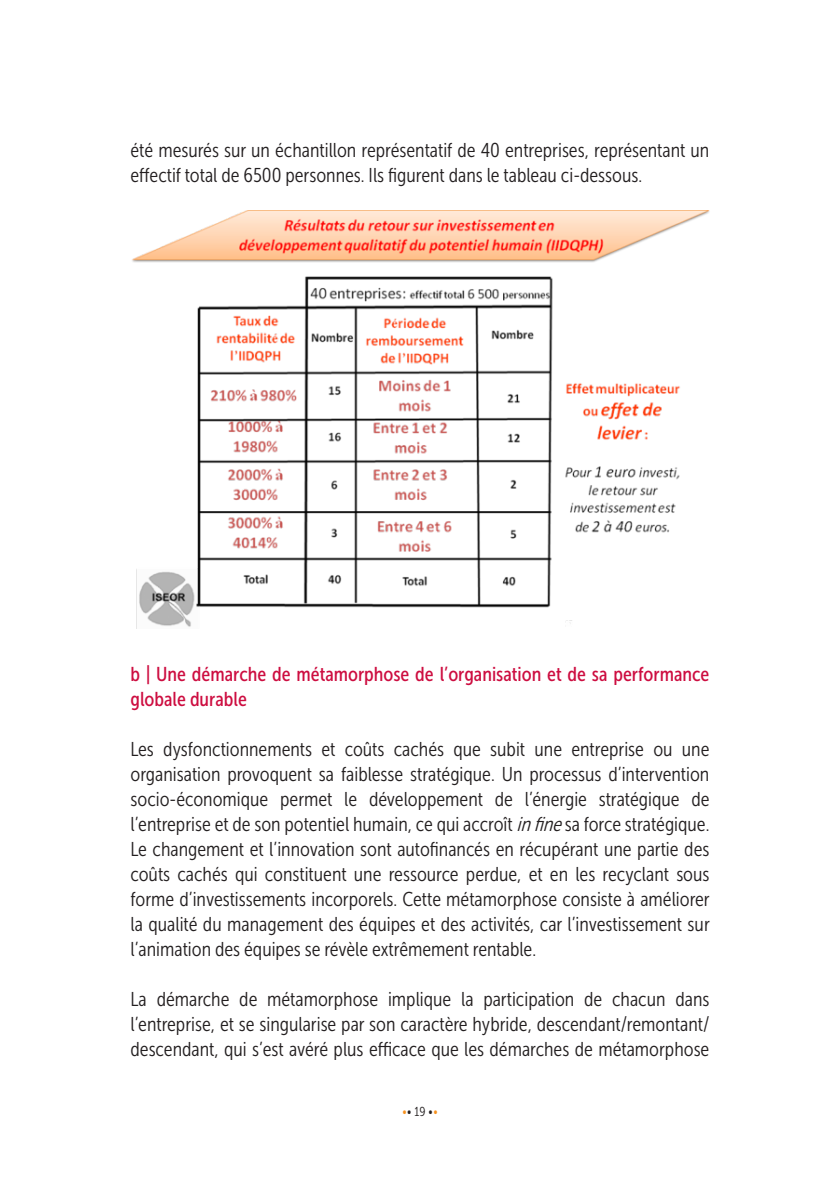
<style>
.page{position:relative;width:840px;height:1191px;background:#fff}
.page>*{position:absolute;margin:0;border:0;box-sizing:border-box;transform-origin:0 0}
.texte_courant{font:20px/25px "Museo Sans Cond 300";color:#231f20;text-align:justify}
.texte_courant-2{font:20px/25px "Museo Sans Cond 500";color:#cd0d40}
.t1{font:13px "Museo Sans Cond 300";color:#231f20}
.s1{font-style:italic}
.s2{color:#f6911e}
</style>
<div class="page">
<img style="left:132px;top:211px;width:578px;height:417px">
<p class="texte_courant" style="left:130px;top:138px;width:580px">été mesurés sur un échantillon représentatif de 40 entreprises, représentant un effectif total de 6500 personnes. Ils figurent dans le tableau ci-dessous.</p>
<p class="texte_courant-2" style="left:130px;top:661px;width:580px">b | Une démarche de métamorphose de l’organisation et de sa performance globale durable</p>
<p class="texte_courant" style="left:130px;top:737px;width:580px">Les dysfonctionnements et coûts cachés que subit une entreprise ou une organisation provoquent sa faiblesse stratégique. Un processus d’intervention socio-économique permet le développement de l’énergie stratégique de l’entreprise et de son potentiel humain, ce qui accroît <span class="s1">infine</span>sa force stratégique.<br>Le changement et l’innovation sont autofinancés en récupérant une partie des coûts cachés qui constituent une ressource perdue, et en les recyclant sous forme d’investissements incorporels. Cette métamorphose consiste à améliorer la qualité du management des équipes et des activités, car l’investissement sur l’animation des équipes se révèle extrêmement rentable.</p>
<p class="texte_courant" style="left:130px;top:987px;width:580px">La démarche de métamorphose implique la participation de chacun dans l’entreprise, et se singularise par son caractère hybride, descendant/remontant/ descendant, qui s’est avéré plus efficace que les démarches de métamorphose</p>
<p class="t1" style="left:402px;top:1104px;width:37px"><span class="s2">•</span>• 19 •<span class="s2">•</span></p>
</div>
